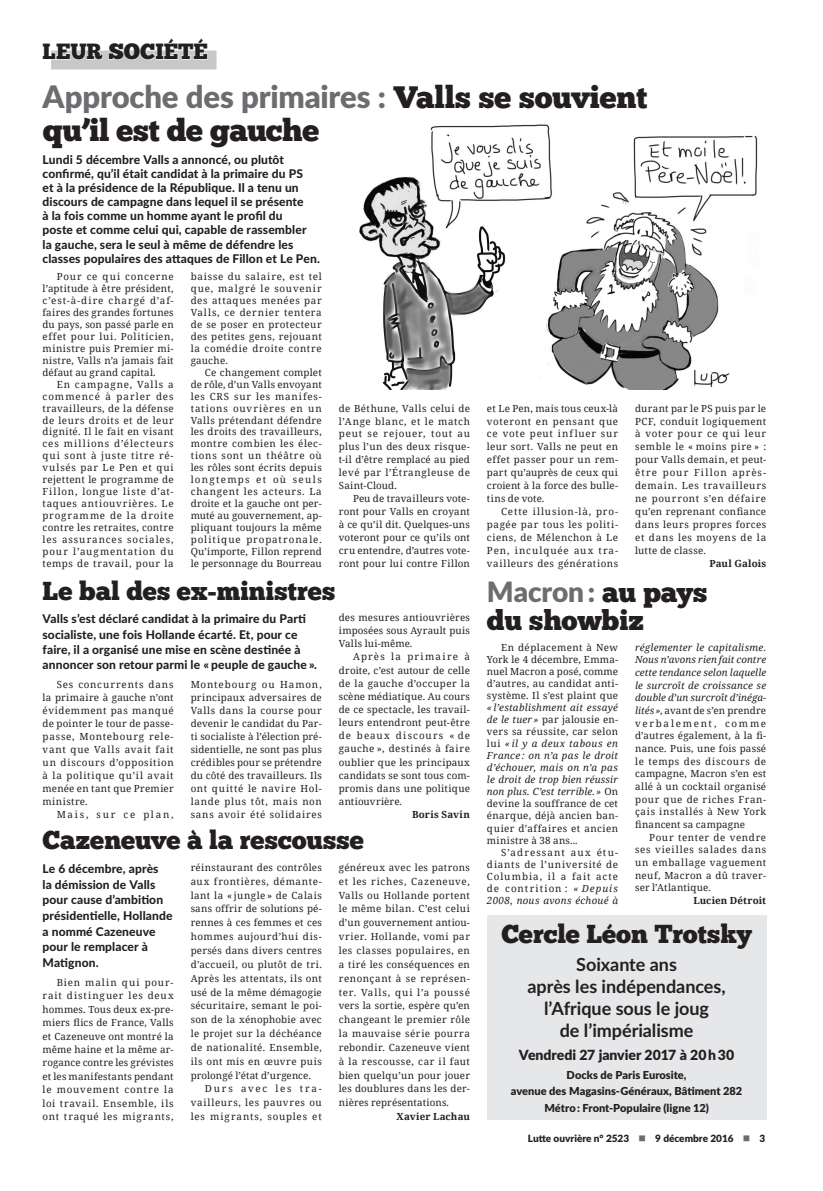
<style>
.page{position:relative;width:823px;height:1191px;background:#fff}
.page>*{position:absolute;margin:0;border:0;box-sizing:border-box;transform-origin:0 0}
.titre_gras{font:900 31px "Lato";letter-spacing:-.005em;color:#6c6d70}
.titre_gras-2{font:31px "Chunk Five";letter-spacing:-.015em;color:#231f20}
.titre_gras-3{font:28px/28.3px "Chunk Five";letter-spacing:-.01em;color:#231f20}
.titre_gras-4{font:26px "Chunk Five";letter-spacing:-.005em;color:#231f20}
.t1{font:22px "Chunk Five";color:#231f20}
.Texte{font:700 18px/22px "Lato";color:#231f20;text-align:center}
.Texte-2{font:900 14px "Lato";color:#231f20}
.chapeau_2_col{font:800 12px/14.2px "Lato";letter-spacing:.01em;color:#231f20}
.chapeau{font:800 12px/15.6px "Lato";letter-spacing:.01em;color:#231f20}
.Texte-3{font:900 11px "Lato";letter-spacing:.005em;color:#231f20}
.pieds_de_page{font:900 10px "Lato";color:#231f20}
.Texte-4{font:9.8px/11.9px "Noto Serif";letter-spacing:.045em;color:#231f20;text-align:justify}
.texte_signature{font:700 9.8px "Noto Serif";letter-spacing:.01em;color:#231f20}
.Texte-5{font:9.8px "Noto Serif";letter-spacing:.18em;color:#231f20}
.s1{font-family:"Chunk Five";font-weight:400;color:#231f20}
.s2{font-family:"Lato";font-weight:900;color:#6c6d70}
.s3{font-style:italic}
.s4{color:#6c6d70}
</style>
<div class="page">
<div style="left:51px;top:51px;width:165px;height:19px;background:#c7c8ca"></div>
<svg style="left:51px;top:50px;width:157px;height:10px"></svg>
<div style="left:486px;top:915px;width:279px;height:205px;background:#e6e7e9"></div>
<img style="left:359px;top:124px;width:399px;height:266px">
<h3 class="t1" style="left:43px;top:38px;width:167px">LEUR SOCIÉTÉ</h3>
<p class="titre_gras" style="left:43px;top:73px;width:606px">Approche des primaires : <span class="s1">Valls se souvient</span></p>
<p class="titre_gras-2" style="left:43px;top:112px;width:278px">qu’il est de gauche</p>
<p class="chapeau_2_col" style="left:43px;top:152px;width:279px">Lundi 5 décembre Valls a annoncé, ou plutôt confirmé, qu’il était candidat à la primaire du PS<br>et à la présidence de la République. Il a tenu un discours de campagne dans lequel il se présente<br>à la fois comme un homme ayant le profil du<br>poste et comme celui qui, capable de rassembler<br>la gauche, sera le seul à même de défendre les classes populaires des attaques de Fillon et Le Pen.</p>
<p class="Texte-4" style="left:43px;top:270px;width:132px;text-indent:14px">Pour ce qui concerne l’aptitude à être président, c’est-à-dire chargé d’af&shy;faires des grandes fortunes du pays, son passé parle en effet pour lui. Politicien, ministre puis Premier mi&shy;nistre, Valls n’a jamais fait défaut au grand capital.</p>
<p class="Texte-4" style="left:43px;top:378px;width:132px;text-indent:14px">En campagne, Valls a commencé à parler des travailleurs, de la défense de leurs droits et de leur dignité. Il le fait en visant ces millions d’électeurs qui sont à juste titre ré&shy;vulsés par Le Pen et qui rejettent le programme de Fillon, longue liste d’at&shy;taques antiouvrières. Le programme de la droite contre les retraites, contre les assurances sociales, pour l’augmentation du temps de travail, pour la</p>
<p class="Texte-4" style="left:190px;top:270px;width:132px">baisse du salaire, est tel que, malgré le souvenir des attaques menées par Valls, ce dernier tentera de se poser en protecteur des petites gens, rejouant la comédie droite contre gauche.</p>
<p class="Texte-4" style="left:190px;top:366px;width:132px;text-indent:14px">Ce changement complet de rôle, d’un Valls envoyant les CRS sur les manifes&shy;tations ouvrières en un Valls prétendant défendre les droits des travailleurs, montre combien les élec&shy;tions sont un théâtre où les rôles sont écrits depuis longtemps et où seuls changent les acteurs. La droite et la gauche ont per&shy;muté au gouvernement, ap&shy;pliquant toujours la même politique propatronale.<br>Qu’importe, Fillon reprend le personnage du Bourreau</p>
<p class="Texte-4" style="left:338px;top:401px;width:132px;line-height:12.9px">de Béthune, Valls celui de l’Ange blanc, et le match peut se rejouer, tout au plus l’un des deux risque&shy;t-il d’être remplacé au pied levé par l’Étrangleuse de Saint-Cloud.</p>
<p class="Texte-4" style="left:338px;top:492px;width:132px;line-height:12.9px;text-indent:14px">Peu de travailleurs vote&shy;ront pour Valls en croyant à ce qu’il dit. Quelques-uns voteront pour ce qu’ils ont cru entendre, d’autres vote&shy;ront pour lui contre Fillon</p>
<p class="titre_gras-4" style="left:43px;top:575px;width:294px">Le bal des ex-ministres</p>
<p class="chapeau_2_col" style="left:43px;top:610px;width:276px;line-height:15.3px">Valls s’est déclaré candidat à la primaire du Parti socialiste, une fois Hollande écarté. Et, pour ce faire, il a organisé une mise en scène destinée à annoncer son retour parmi le « peuple de gauche ».</p>
<p class="Texte-4" style="left:43px;top:677px;width:132px;line-height:13px;text-indent:14px">Ses concurrents dans la primaire à gauche n’ont évidemment pas manqué de pointer le tour de passe&shy;passe, Montebourg rele&shy;vant que Valls avait fait un discours d’opposition à la politique qu’il avait menée en tant que Premier ministre.</p>
<p class="Texte-5" style="left:57px;top:807px;width:118px">Mais, sur ce plan,</p>
<p class="Texte-4" style="left:338px;top:610px;width:132px;line-height:13.1px">des mesures antiouvrières imposées sous Ayrault puis Valls lui-même.</p>
<p class="Texte-4" style="left:338px;top:650px;width:132px;line-height:13.1px;text-indent:14px">Après la primaire à droite, c’est autour de celle de la gauche d’occuper la scène médiatique. Au cours de ce spectacle, les travail&shy;leurs entendront peut-être de beaux discours « de gauche », destinés à faire oublier que les principaux candidats se sont tous com&shy;promis dans une politique antiouvrière.</p>
<p class="texte_signature" style="left:412px;top:807px;width:59px">Boris Savin</p>
<p class="Texte-4" style="left:190px;top:677px;width:132px;line-height:13px">Montebourg ou Hamon, principaux adversaires de Valls dans la course pour devenir le candidat du Par&shy;ti socialiste à l’élection pré&shy;sidentielle, ne sont pas plus crédibles pour se prétendre du côté des travailleurs. Ils ont quitté le navire Hol&shy;lande plus tôt, mais non sans avoir été solidaires</p>
<p class="titre_gras-4" style="left:43px;top:824px;width:323px">Cazeneuve à la rescousse</p>
<p class="chapeau" style="left:43px;top:860px;width:131px">Le 6 décembre, après<br>la démission de Valls pour cause d’ambition présidentielle, Hollande a nommé Cazeneuve pour le remplacer à<br>Matignon.</p>
<p class="Texte-4" style="left:43px;top:975px;width:132px;line-height:13.4px;text-indent:14px">Bien malin qui pour&shy;rait distinguer les deux hommes. Tous deux ex-pre&shy;miers flics de France, Valls et Cazeneuve ont montré la même haine et la même ar&shy;rogance contre les grévistes et les manifestants pendant le mouvement contre la loi travail. Ensemble, ils ont traqué les migrants,</p>
<p class="Texte-4" style="left:190px;top:860px;width:132px;line-height:13.8px">réinstaurant des contrôles aux frontières, démante&shy;lant la « jungle » de Calais sans offrir de solutions pé&shy;rennes à ces femmes et ces hommes aujourd’hui dis&shy;persés dans divers centres d’accueil, ou plutôt de tri.<br>Après les attentats, ils ont usé de la même démagogie sécuritaire, semant le poi&shy;son de la xénophobie avec le projet sur la déchéance de nationalité. Ensemble, ils ont mis en œuvre puis prolongé l’état d’urgence.</p>
<p class="Texte-4" style="left:190px;top:1081px;width:132px;line-height:13.8px;text-indent:14px">Durs avec les tra&shy;vailleurs, les pauvres ou les migrants, souples et</p>
<p class="Texte-4" style="left:338px;top:860px;width:132px;line-height:13.8px">généreux avec les patrons et les riches, Cazeneuve, Valls ou Hollande portent le même bilan. C’est celui d’un gouvernement antiou&shy;vrier. Hollande, vomi par les classes populaires, en a tiré les conséquences en renonçant à se représen&shy;ter. Valls, qui l’a poussé vers la sortie, espère qu’en changeant le premier rôle la mauvaise série pourra rebondir. Cazeneuve vient à la rescousse, car il faut bien quelqu’un pour jouer les doublures dans les der&shy;nières représentations.</p>
<p class="texte_signature" style="left:396px;top:1109px;width:75px">Xavier Lachau</p>
<p class="Texte-4" style="left:486px;top:401px;width:132px;line-height:12.9px">et Le Pen, mais tous ceux-là voteront en pensant que ce vote peut influer sur leur sort. Valls ne peut en effet passer pour un rem&shy;part qu’auprès de ceux qui croient à la force des bulle&shy;tins de vote.</p>
<p class="Texte-4" style="left:486px;top:505px;width:132px;line-height:12.9px;text-indent:14px">Cette illusion-là, pro&shy;pagée par tous les politi&shy;ciens, de Mélenchon à Le Pen, inculquée aux tra&shy;vailleurs des générations</p>
<p class="Texte-4" style="left:634px;top:401px;width:132px;line-height:12.9px">durant par le PS puis par le PCF, conduit logiquement à voter pour ce qui leur semble le « moins pire » : pour Valls demain, et peut&shy;être pour Fillon après&shy;demain. Les travailleurs ne pourront s’en défaire qu’en reprenant confiance dans leurs propres forces et dans les moyens de la lutte de classe.</p>
<p class="texte_signature" style="left:709px;top:556px;width:58px">Paul Galois</p>
<p class="titre_gras-3" style="left:486px;top:578px;width:222px"><span class="s2">Macron :</span> au pays du showbiz</p>
<p class="Texte-4" style="left:486px;top:640px;width:132px;text-indent:14px">En déplacement à New York le 4 décembre, Emma&shy;nuel Macron a posé, comme d’autres, au candidat anti&shy;système. Il s’est plaint que <span class="s3">« l’establishment ait essayé de le tuer »</span> par jalousie en&shy;vers sa réussite, car selon lui <span class="s3">« il y a deux tabous en France : on n’a pas le droit d’échouer, mais on n’a pas le droit de trop bien réussir non plus. C’est terrible.»</span> On devine la souffrance de cet énarque, déjà ancien ban&shy;quier d’affaires et ancien ministre à 38 ans...</p>
<p class="Texte-4" style="left:486px;top:845px;width:132px;text-indent:14px">S’adressant aux étu&shy;diants de l’université de Columbia, il a fait acte de contrition : <span class="s3">« Depuis 2008, nous avons échoué à</span></p>
<p class="Texte-4" style="left:634px;top:640px;width:132px;line-height:12.7px"><span class="s3">réglementer le capitalisme.<br>Nous n’avons rien fait contre cette tendance selon laquelle le surcroît de croissance se double d’un surcroît d’inéga&shy;lités»</span>, avant de s’en prendre verbalement, comme d’autres également, à la fi&shy;nance. Puis, une fois passé le temps des discours de campagne, Macron s’en est allé à un cocktail organisé pour que de riches Fran&shy;çais installés à New York financent sa campagne</p>
<p class="Texte-4" style="left:634px;top:830px;width:132px;line-height:12.7px;text-indent:14px">Pour tenter de vendre ses vieilles salades dans un emballage vaguement neuf, Macron a dû traver&shy;ser l’Atlantique.</p>
<p class="texte_signature" style="left:693px;top:893px;width:74px">Lucien Détroit</p>
<p class="titre_gras-4" style="left:501px;top:918px;width:252px">Cercle Léon Trotsky</p>
<p class="Texte" style="left:527px;top:952px;width:200px">Soixante ans<br>après les indépendances, l’Afrique sous le joug<br>de l’impérialisme</p>
<p class="Texte-2" style="left:518px;top:1044px;width:217px">Vendredi 27 janvier 2017 à 20 h 30</p>
<p class="Texte-3" style="left:566px;top:1066px;width:121px">Docks de Paris Eurosite,</p>
<p class="Texte-3" style="left:510px;top:1082px;width:233px">avenue des Magasins-Généraux, Bâtiment 282</p>
<p class="Texte-3" style="left:544px;top:1099px;width:166px">Métro : Front-Populaire (ligne 12)</p>
<p class="pieds_de_page" style="left:527px;top:1131px;width:239px">Lutte ouvrière n° 2523 <span class="s4">■</span> 9 décembre 2016 <span class="s4">■</span> 3</p>
</div>
